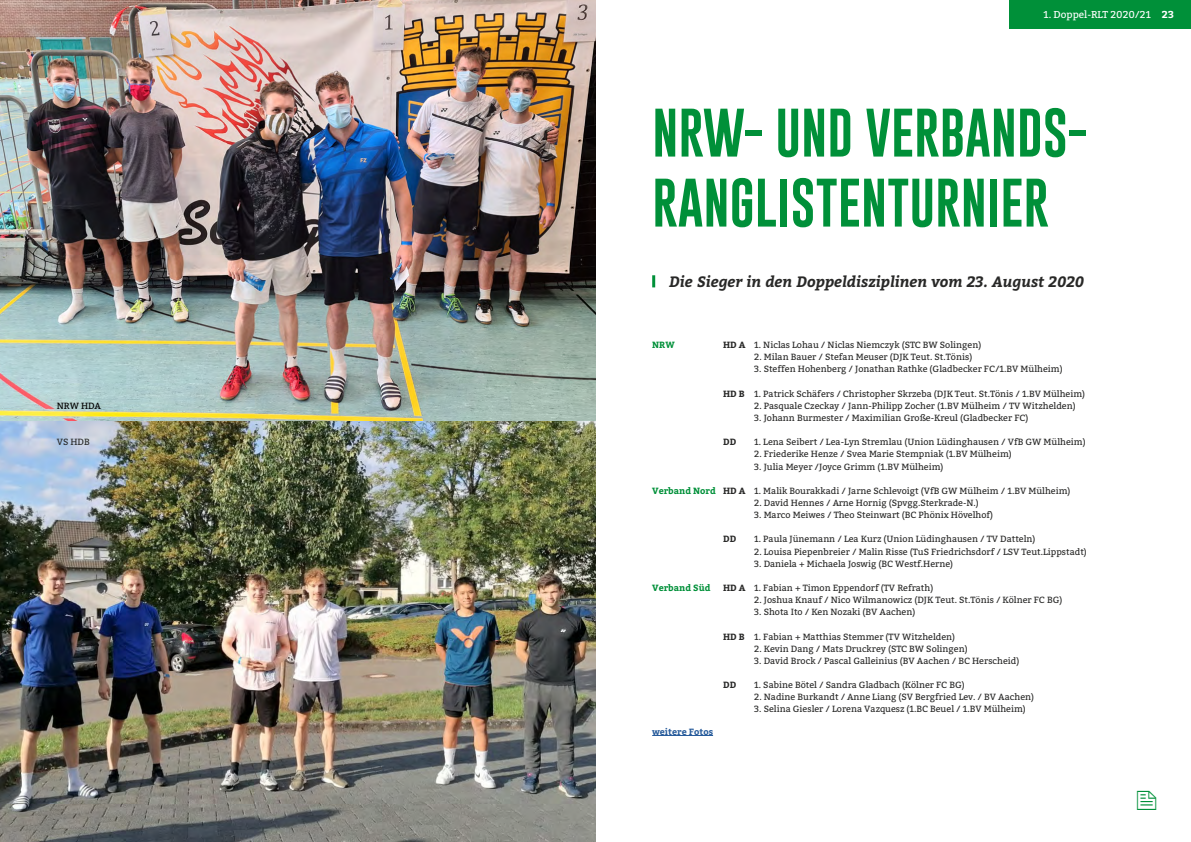
<style>
.page{position:relative;width:1191px;height:842px;background:#fff}
.page>*{position:absolute;margin:0;border:0;box-sizing:border-box;transform-origin:0 0}
.t1{font:50px/70px "Gobold Uplow";color:#009039}
.t2{font:italic 700 15px "Bitter";color:#282827}
.t3{font:10px "Bitter";color:#fff}
.t4{font:9px "Bitter";color:#282827}
.t5{font:700 9px "Bitter";color:#009039}
.t6{font:700 9px "Bitter";color:#275b9b}
.t7{font:700 9px "Bitter";color:#282827}
.t8{font:9px "Bitter";color:#000}
.s1{font-weight:700}
.s2{font-weight:700;color:#009039}
</style>
<div class="page">
<img style="left:0;top:0;width:595px;height:421px">
<img style="left:0;top:421px;width:595px;height:421px">
<hr style="left:652px;top:735px;width:61px;height:1px;background:#275b9b">
<svg style="left:652px;top:275px;width:3px;height:12px"></svg>
<div style="left:1009px;top:0;width:182px;height:28px;background:#009039"></div>
<div style="left:1009px;top:0;width:182px;height:29px;border:1px solid #009039"></div>
<p class="t8" style="left:57px;top:400px;width:46px">NRW HDA</p>
<p class="t4" style="left:57px;top:436px;width:35px">VS HDB</p>
<p class="t3" style="left:1043px;top:8px;width:132px">1. Doppel-RLT 2020/21 <span class="s1">23</span></p>
<p class="t3" style="left:1022px;top:8px;width:131px">Hier steht d r ubrikname</p>
<h1 class="t1" style="left:652px;top:98px;width:436px">NRW- UND VERBANDS-<br>RANGLISTENTURNIER</h1>
<h2 class="t2" style="left:669px;top:272px;width:416px">Die Sieger in den Doppeldisziplinen vom 23. August 2020</h2>
<p class="t5" style="left:652px;top:339px;width:24px">NRW</p>
<p class="t4" style="left:723px;top:339px;width:260px"><span class="s1">HD A</span> 1. Niclas Lohau / Niclas Niemczyk (STC BW Solingen)</p>
<p class="t4" style="left:754px;top:351px;width:219px">2. Milan Bauer / Stefan Meuser (DJK Teut. St.Tönis)</p>
<p class="t4" style="left:754px;top:364px;width:310px">3. Steffen Hohenberg / Jonathan Rathke (Gladbecker FC/1.BV Mülheim)</p>
<p class="t4" style="left:723px;top:388px;width:364px"><span class="s1">HD B</span> 1. Patrick Schäfers / Christopher Skrzeba (DJK Teut. St.Tönis / 1.BV Mülheim)</p>
<p class="t4" style="left:754px;top:400px;width:323px">2. Pasquale Czeckay / Jann-Philipp Zocher (1.BV Mülheim / TV Witzhelden)</p>
<p class="t4" style="left:754px;top:412px;width:276px">3. Johann Burmester / Maximilian Große-Kreul (Gladbecker FC)</p>
<p class="t7" style="left:723px;top:436px;width:15px">DD</p>
<p class="t4" style="left:754px;top:436px;width:333px">1. Lena Seibert / Lea-Lyn Stremlau (Union Lüdinghausen / VfB GW Mülheim)</p>
<p class="t4" style="left:754px;top:449px;width:259px">2. Friederike Henze / Svea Marie Stempniak (1.BV Mülheim)</p>
<p class="t4" style="left:754px;top:461px;width:191px">3. Julia Meyer /Joyce Grimm (1.BV Mülheim)</p>
<p class="t4" style="left:652px;top:485px;width:420px"><span class="s2">Verband Nord</span> <span class="s1">HD A</span> 1. Malik Bourakkadi / Jarne Schlevoigt (VfB GW Mülheim / 1.BV Mülheim)</p>
<p class="t4" style="left:754px;top:497px;width:226px">2. David Hennes / Arne Hornig (Spvgg.Sterkrade-N.)</p>
<p class="t4" style="left:754px;top:509px;width:240px">3. Marco Meiwes / Theo Steinwart (BC Phönix Hövelhof)</p>
<p class="t7" style="left:723px;top:533px;width:15px">DD</p>
<p class="t4" style="left:754px;top:534px;width:283px">1. Paula Jünemann / Lea Kurz (Union Lüdinghausen / TV Datteln)</p>
<p class="t4" style="left:754px;top:546px;width:334px">2. Louisa Piepenbreier / Malin Risse (TuS Friedrichsdorf / LSV Teut.Lippstadt)</p>
<p class="t4" style="left:754px;top:558px;width:200px">3. Daniela + Michaela Joswig (BC Westf.Herne)</p>
<p class="t5" style="left:652px;top:582px;width:60px">Verband Süd</p>
<p class="t4" style="left:723px;top:582px;width:212px"><span class="s1">HD A</span> 1. Fabian + Timon Eppendorf (TV Refrath)</p>
<p class="t4" style="left:754px;top:594px;width:310px">2. Joshua Knauf / Nico Wilmanowicz (DJK Teut. St.Tönis / Kölner FC BG)</p>
<p class="t4" style="left:754px;top:606px;width:163px">3. Shota Ito / Ken Nozaki (BV Aachen)</p>
<p class="t4" style="left:723px;top:631px;width:233px"><span class="s1">HD B</span> 1. Fabian + Matthias Stemmer (TV Witzhelden)</p>
<p class="t4" style="left:754px;top:643px;width:215px">2. Kevin Dang / Mats Druckrey (STC BW Solingen)</p>
<p class="t4" style="left:754px;top:655px;width:266px">3. David Brock / Pascal Galleinius (BV Aachen / BC Herscheid)</p>
<p class="t7" style="left:723px;top:679px;width:15px">DD</p>
<p class="t4" style="left:754px;top:679px;width:212px">1. Sabine Bötel / Sandra Gladbach (Kölner FC BG)</p>
<p class="t4" style="left:754px;top:691px;width:281px">2. Nadine Burkandt / Anne Liang (SV Bergfried Lev. / BV Aachen)</p>
<p class="t4" style="left:754px;top:703px;width:273px">3. Selina Giesler / Lorena Vazquesz (1.BC Beuel / 1.BV Mülheim)</p>
<p class="t6" style="left:652px;top:725px;width:62px">weitere Fotos</p>
</div>
